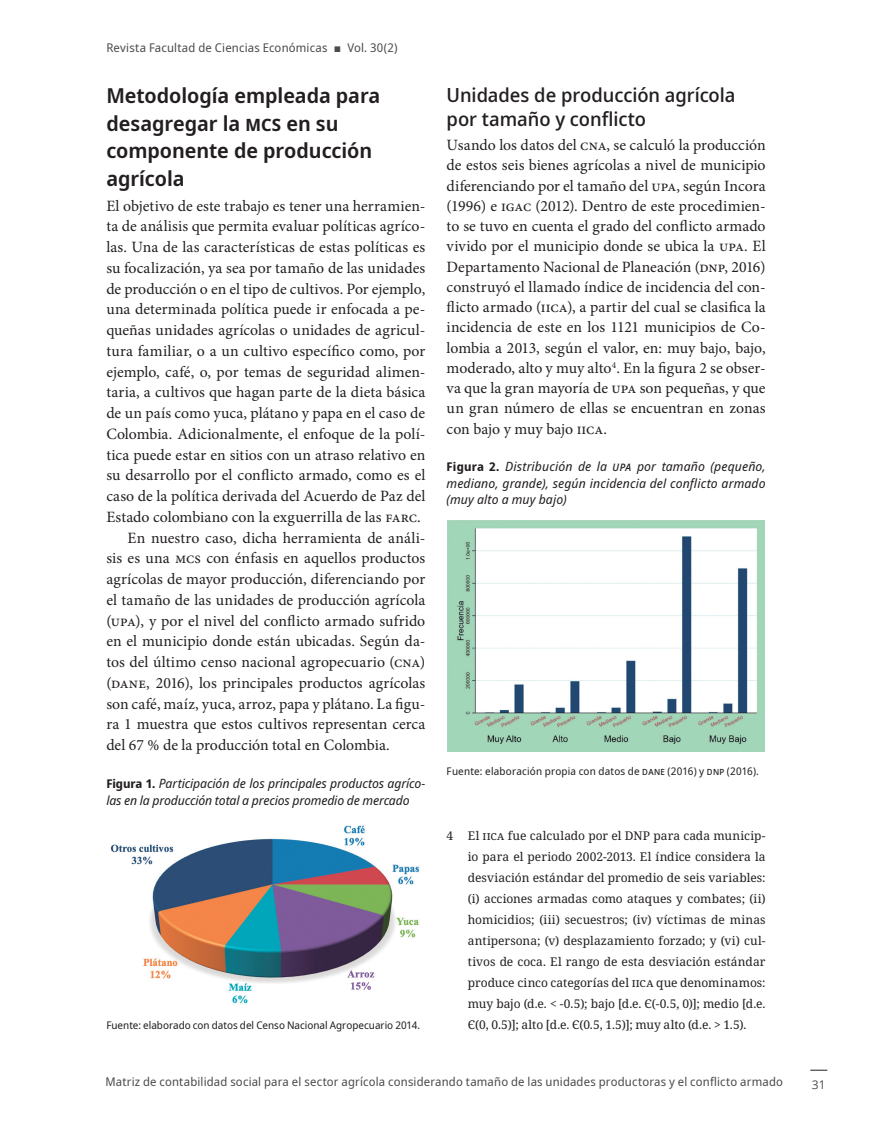
<style>
.page{position:relative;width:872px;height:1127px;background:#fff}
.page>*{position:absolute;margin:0;border:0;box-sizing:border-box;transform-origin:0 0}
._02_T1{font:600 21px/27.5px "Noto Sans Display";letter-spacing:-.005em;color:#231f20}
._02_T2{font:500 19.5px/24px "Noto Sans Display";letter-spacing:-.005em;color:#231f20}
._01b_PrimerPárrafo{font:15.75px/20.7px "Minion Pro";letter-spacing:-.005em;color:#231f20;text-align:justify}
._01_TextoCorrido{font:15.75px/20.7px "Minion Pro";color:#231f20;text-align:justify}
._06_TítuloFigura{font:italic 12.75px/16.5px "Noto Sans Display";letter-spacing:-.005em;color:#231f20}
._05_Nota_al_pie{font:12px/21px "Noto Serif";letter-spacing:-.005em;color:#231f20;text-align:justify}
.t1{font:12px "Noto Sans Display";letter-spacing:.015em;color:#4b4c4d}
.t2{font:12px "Open Sans";color:#4b4c4d}
._06_FuenteTABLA{font:10.5px "Noto Sans Display";color:#231f20}
._06_FuenteTABLA-2{font:10.5px "Noto Sans Display";letter-spacing:.02em;color:#231f20}
.s1{font-weight:700;font-style:normal;font-size:12px}
</style>
<div class="page">
<svg style="left:810px;top:1070px;width:17px;height:1px"></svg>
<img style="left:110px;top:825px;width:310px;height:179px">
<img style="left:448px;top:521px;width:316px;height:230px">
<p class="t1" style="left:106px;top:39px;width:292px">Revista Facultad de Ciencias Económicas ■ Vol. 30(2)</p>
<p class="_02_T1" style="left:106px;top:82px;width:275px">Metodología empleada para desagregar la mcs en su componente de producción agrícola</p>
<p class="_01b_PrimerPárrafo" style="left:106px;top:195px;width:320px">El objetivo de este trabajo es tener una herramien&shy;ta de análisis que permita evaluar políticas agríco&shy;las. Una de las características de estas políticas es su focalización, ya sea por tamaño de las unidades de producción o en el tipo de cultivos. Por ejemplo, una determinada política puede ir enfocada a pe&shy;queñas unidades agrícolas o unidades de agricul&shy;tura familiar, o a un cultivo específico como, por ejemplo, café, o, por temas de seguridad alimen&shy;taria, a cultivos que hagan parte de la dieta básica de un país como yuca, plátano y papa en el caso de Colombia. Adicionalmente, el enfoque de la polí&shy;tica puede estar en sitios con un atraso relativo en su desarrollo por el conflicto armado, como es el caso de la política derivada del Acuerdo de Paz del Estado colombiano con la exguerrilla de las farc.</p>
<p class="_01_TextoCorrido" style="left:106px;top:527px;width:320px;text-indent:21px">En nuestro caso, dicha herramienta de análi&shy;sis es una mcs con énfasis en aquellos productos agrícolas de mayor producción, diferenciando por el tamaño de las unidades de producción agrícola (upa), y por el nivel del conflicto armado sufrido en el municipio donde están ubicadas. Según da&shy;tos del último censo nacional agropecuario (cna) (dane, 2016), los principales productos agrícolas son café, maíz, yuca, arroz, papa y plátano. La figu&shy;ra 1 muestra que estos cultivos representan cerca del 67 % de la producción total en Colombia.</p>
<p class="_06_TítuloFigura" style="left:106px;top:775px;width:320px;line-height:17px"><span class="s1">Figura 1.</span> Participación de los principales productos agríco&shy;las en la producción total a precios promedio de mercado</p>
<p class="_06_FuenteTABLA" style="left:106px;top:1018px;width:315px">Fuente: elaborado con datos del Censo Nacional Agropecuario 2014.</p>
<p class="_02_T2" style="left:446px;top:83px;width:290px">Unidades de producción agrícola por tamaño y conflicto</p>
<p class="_01b_PrimerPárrafo" style="left:446px;top:135px;width:320px;line-height:20.2px">Usando los datos del cna, se calculó la producción de estos seis bienes agrícolas a nivel de municipio diferenciando por el tamaño del upa, según Incora (1996) e igac (2012). Dentro de este procedimien&shy;to se tuvo en cuenta el grado del conflicto armado vivido por el municipio donde se ubica la upa. El Departamento Nacional de Planeación (dnp, 2016) construyó el llamado índice de incidencia del con&shy;flicto armado (iica), a partir del cual se clasifica la incidencia de este en los 1121 municipios de Co&shy;lombia a 2013, según el valor, en: muy bajo, bajo, moderado, alto y muy alto<sup>4</sup>. En la figura 2 se obser&shy;va que la gran mayoría de upa son pequeñas, y que un gran número de ellas se encuentran en zonas con bajo y muy bajo iica.</p>
<p class="_06_TítuloFigura" style="left:446px;top:459px;width:320px;text-align:justify"><span class="s1">Figura 2.</span> Distribución de la upa por tamaño (pequeño, mediano, grande), según incidencia del conflicto armado (muy alto a muy bajo)</p>
<p class="_06_FuenteTABLA-2" style="left:446px;top:763px;width:314px">Fuente: elaboración propia con datos de dane (2016) y dnp (2016).</p>
<p class="_05_Nota_al_pie" style="left:468px;top:826px;width:299px;text-indent:-21px">4 El iica fue calculado por el DNP para cada municip&shy;io para el periodo 2002-2013. El índice considera la desviación estándar del promedio de seis variables: (i) acciones armadas como ataques y combates; (ii) homicidios; (iii) secuestros; (iv) víctimas de minas antipersona; (v) desplazamiento forzado; y (vi) cul&shy;tivos de coca. El rango de esta desviación estándar produce cinco categorías del iica que denominamos: muy bajo (d.e. &lt; -0.5); bajo [d.e. Є(-0.5, 0)]; medio [d.e.<br>Є(0, 0.5)]; alto [d.e. Є(0.5, 1.5)]; muy alto (d.e. &gt; 1.5).</p>
<p class="t1" style="left:105px;top:1073px;width:679px">Matriz de contabilidad social para el sector agrícola considerando tamaño de las unidades productoras y el conflicto armado</p>
<p class="t2" style="left:812px;top:1076px;width:15px">31</p>
</div>
